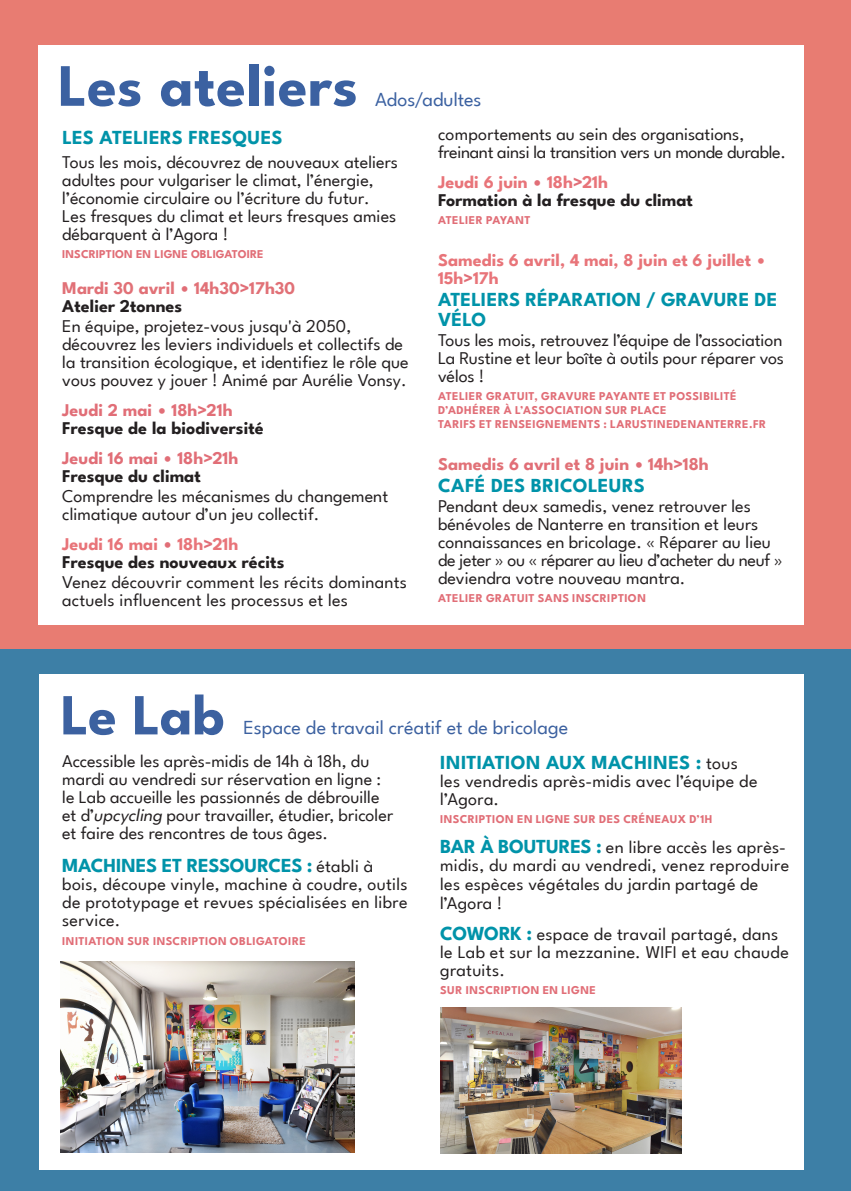
<style>
.page{position:relative;width:851px;height:1191px;background:#fff}
.page>*{position:absolute;margin:0;border:0;box-sizing:border-box;transform-origin:0 0}
.titre_rubrique{font:700 60px "League Spartan";letter-spacing:.005em;color:#3b61a1}
.titre_rubrique-2{font:700 58px "League Spartan";color:#3c61a0}
.texte{font:700 20px/20px "League Spartan";letter-spacing:.005em;color:#0093a9}
.titre_rubrique-3{font:20px "League Spartan";color:#3c61a0}
.texte-2{font:700 20px "League Spartan";letter-spacing:-.02em;color:#0093a9}
.titre_rubrique-4{font:20px "League Spartan";letter-spacing:-.005em;color:#3b61a1}
.texte-3{font:18px/18px "League Spartan";color:#231f20}
.titre_événement{font:18px/18px "League Spartan";color:#231f20}
.t1{font:700 18px "League Spartan";color:#231f20}
.t2{font:700 18px/18px "League Spartan";color:#e87479}
.t3{font:700 18px "League Spartan";color:#e17177}
.texte-4{font:18px "League Spartan";letter-spacing:-.02em;color:#231f20}
.t4{font:700 18px "League Spartan";color:#e16e77}
.texte-5{font:700 12px "League Spartan";letter-spacing:.025em;color:#e16e77}
.texte-6{font:700 12px "League Spartan";letter-spacing:.005em;color:#e16e77}
.s1{color:#e16e77}
.s2{font-style:italic}
.s3{font-weight:400;font-size:18px;color:#231f20}
.s4{font-weight:700;font-size:20px;color:#0093a9}
</style>
<div class="page">
<div style="left:0;top:648px;width:850px;height:543px;background:#3d7fa6"></div>
<div style="left:0;top:0;width:850px;height:648px;background:#e87c72"></div>
<div style="left:38px;top:45px;width:765px;height:579px;background:#fff"></div>
<div style="left:40px;top:675px;width:763px;height:495px;background:#fff"></div>
<img style="left:61px;top:961px;width:293px;height:192px">
<img style="left:440px;top:1007px;width:241px;height:146px">
<p class="titre_rubrique" style="left:58px;top:39px;width:301px">Les ateliers</p>
<p class="titre_rubrique-4" style="left:375px;top:85px;width:108px">Ados/adultes</p>
<p class="texte" style="left:62px;top:126px;width:222px">LES ATELIERS FRESQUES</p>
<p class="texte-3" style="left:62px;top:151px;width:337px">Tous les mois, découvrez de nouveaux ateliers adultes pour vulgariser le climat, l’énergie,</p>
<p class="texte-3" style="left:62px;top:187px;width:309px">l’économie circulaire ou l’écriture du futur.</p>
<p class="texte-3" style="left:62px;top:205px;width:335px">Les fresques du climat et leurs fresques amies débarquent à l’Agora !</p>
<p class="texte-6" style="left:62px;top:245px;width:203px">INSCRIPTION EN LIGNE OBLIGATOIRE</p>
<p class="t3" style="left:62px;top:274px;width:234px">Mardi 30 avril <span class="s1">•</span> 14h30<span class="s1">&gt;</span>17h30</p>
<p class="t1" style="left:62px;top:292px;width:121px">Atelier 2tonnes</p>
<p class="texte-3" style="left:62px;top:315px;width:290px">En équipe, projetez-vous jusqu'à 2050,</p>
<p class="texte-3" style="left:62px;top:333px;width:348px">découvrez les leviers individuels et collectifs de la transition écologique, et identifiez le rôle que vous pouvez y jouer ! Animé par Aurélie Vonsy.</p>
<p class="t4" style="left:62px;top:396px;width:172px">Jeudi 2 mai • 18h&gt;21h</p>
<p class="t1" style="left:62px;top:414px;width:203px">Fresque de la biodiversité</p>
<p class="t4" style="left:62px;top:444px;width:178px">Jeudi 16 mai • 18h&gt;21h</p>
<p class="t1" style="left:62px;top:462px;width:140px">Fresque du climat</p>
<p class="texte-3" style="left:62px;top:485px;width:327px">Comprendre les mécanismes du changement climatique autour d’un jeu collectif.</p>
<p class="t2" style="left:62px;top:533px;width:178px">Jeudi 16 mai <span class="s1">•</span> 18h<span class="s1">&gt;</span>21h</p>
<p class="t1" style="left:62px;top:548px;width:224px">Fresque des nouveaux récits</p>
<p class="texte-3" style="left:62px;top:571px;width:346px">Venez découvrir comment les récits dominants actuels influencent les processus et les</p>
<p class="texte-3" style="left:438px;top:123px;width:308px">comportements au sein des organisations,</p>
<p class="texte-4" style="left:438px;top:139px;width:349px">freinant ainsi la transition vers un monde durable.</p>
<p class="t2" style="left:438px;top:171px;width:171px">Jeudi 6 juin <span class="s1">•</span> 18h<span class="s1">&gt;</span>21h</p>
<p class="t1" style="left:438px;top:186px;width:256px">Formation à la fresque du climat</p>
<p class="texte-5" style="left:438px;top:210px;width:94px">ATELIER PAYANT</p>
<p class="t2" style="left:438px;top:249px;width:330px">Samedis 6 avril, 4 mai, 8 juin et 6 juillet •<br>15h<span class="s1">&gt;</span>17h</p>
<p class="texte" style="left:438px;top:287px;width:341px">ATELIERS RÉPARATION / GRAVURE DE<br>VÉLO</p>
<p class="texte-3" style="left:438px;top:329px;width:347px;text-align:justify">Tous les mois, retrouvez l’équipe de l’association La Rustine et leur boîte à outils pour réparer vos vélos !</p>
<p class="texte-5" style="left:438px;top:386px;width:300px">ATELIER GRATUIT, GRAVURE PAYANTE ET POSSIBILITÉ</p>
<p class="texte-5" style="left:438px;top:400px;width:230px">D’ADHÉRER À L’ASSOCIATION SUR PLACE</p>
<p class="texte-5" style="left:438px;top:414px;width:330px">TARIFS ET RENSEIGNEMENTS : LARUSTINEDENANTERRE.FR</p>
<p class="t3" style="left:438px;top:450px;width:272px">Samedis <span class="s1">6 avri</span>l et 8 juin <span class="s1">•</span> 14h<span class="s1">&gt;</span>18h</p>
<p class="texte" style="left:438px;top:473px;width:208px">CAFÉ DES BRICOLEURS</p>
<p class="texte-3" style="left:438px;top:495px;width:346px">Pendant deux samedis, venez retrouver les bénévoles de Nanterre en transition et leurs connaissances en bricolage. « Réparer au lieu de jeter » ou « réparer au lieu d’acheter du neuf » deviendra votre nouveau mantra.</p>
<p class="texte-5" style="left:438px;top:588px;width:209px">ATELIER GRATUIT SANS INSCRIPTION</p>
<p class="titre_rubrique-2" style="left:61px;top:670px;width:165px">Le Lab</p>
<p class="titre_rubrique-3" style="left:243px;top:713px;width:326px">Espace de travail créatif et de bricolage</p>
<p class="titre_événement" style="left:62px;top:751px;width:320px">Accessible les après-midis de 14h à 18h, du mardi au vendredi sur réservation en ligne :</p>
<p class="titre_événement" style="left:62px;top:787px;width:319px">le Lab accueille les passionnés de débrouille</p>
<p class="titre_événement" style="left:62px;top:805px;width:332px">et d’<span class="s2">upcycling</span> pour travailler, étudier, bricoler et faire des rencontres de tous âges.</p>
<p class="texte-2" style="left:62px;top:849px;width:312px">MACHINES ET RESSOURCES : <span class="s3">établi à</span></p>
<p class="texte-3" style="left:62px;top:873px;width:347px;text-align:justify">bois, découpe vinyle, machine à coudre, outils de prototypage et revues spécialisées en libre service.</p>
<p class="texte-5" style="left:62px;top:931px;width:245px">INITIATION SUR INSCRIPTION OBLIGATOIRE</p>
<p class="texte" style="left:440px;top:750px;width:299px">INITIATION AUX MACHINES : <span class="s3">tous</span></p>
<p class="texte-3" style="left:440px;top:770px;width:319px">les vendredis après-midis avec l’équipe de l’Agora.</p>
<p class="texte-5" style="left:440px;top:809px;width:274px">INSCRIPTION EN LIGNE SUR DES CRÉNEAUX D’1H</p>
<p class="texte-3" style="left:440px;top:836px;width:350px;line-height:18.6px"><span class="s4">BAR À BOUTURES :</span> en libre accès les après&shy;midis, du mardi au vendredi, venez reproduire les espèces végétales du jardin partagé de l’Agora !</p>
<p class="texte-3" style="left:440px;top:923px;width:350px"><span class="s4">COWORK :</span> espace de travail partagé, dans le Lab et sur la mezzanine. WIFI et eau chaude gratuits.</p>
<p class="texte-5" style="left:440px;top:980px;width:157px">SUR INSCRIPTION EN LIGNE</p>
</div>
